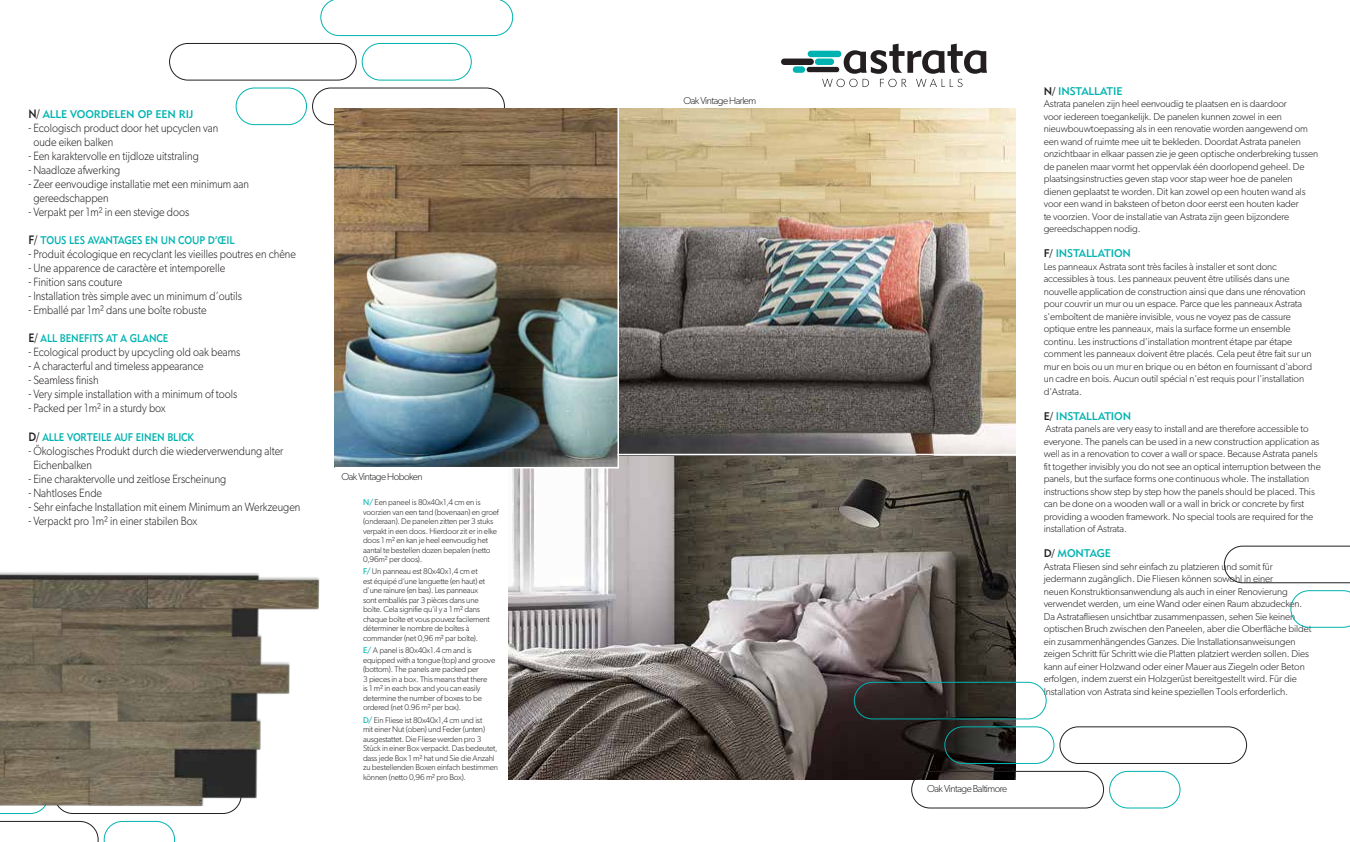
<style>
.page{position:relative;width:1350px;height:842px;background:#fff}
.page>*{position:absolute;margin:0;border:0;box-sizing:border-box;transform-origin:0 0}
.t1{font:300 12px/14px "Gibson";color:#231f20;scale:.9 1}
.t2{font:11px "Geometric 415 BT Medium A";letter-spacing:-.01em;color:#00b3b0;scale:.9 1}
.t3{font:11px "Geometric 415 BT Medium A";letter-spacing:-.01em;color:#00b3b0}
.t4{font:300 10px/12.5px "Gibson";letter-spacing:-.01em;color:#231f20}
.t5{font:300 10px "Gibson";letter-spacing:-.05em;color:#231f20}
.t6{font:300 8.3px/9.5px "Gibson";letter-spacing:-.02em;color:#231f20}
.s1{font-size:12px;color:#231f20}
.s2{font-weight:400;color:#00b3b0}
.s3{color:#231f20}
</style>
<div class="page">
<svg style="left:321px;top:0;width:192px;height:36px"></svg>
<div style="left:169px;top:43px;width:187px;height:37px;border:1px solid #231f20;border-radius:18px"></div>
<div style="left:362px;top:43px;width:109px;height:37px;border:1px solid #00b3b0;border-radius:18px"></div>
<div style="left:312px;top:88px;width:192px;height:37px;border:1px solid #231f20;border-radius:18px"></div>
<div style="left:236px;top:88px;width:70px;height:37px;border:1px solid #00b3b0;border-radius:18px"></div>
<img style="left:508px;top:455px;width:507px;height:325px">
<img style="left:334px;top:109px;width:283px;height:358px">
<img style="left:619px;top:109px;width:396px;height:345px">
<hr style="left:617px;top:87px;width:2px;height:381px;background:#fff">
<div style="left:807px;top:51px;width:34px;height:6px;background:#00b3b0;border-radius:3px"></div>
<div style="left:781px;top:59px;width:32px;height:6px;background:#231f20;border-radius:3px"></div>
<div style="left:815px;top:59px;width:19px;height:6px;background:#00b3b0;border-radius:3px"></div>
<div style="left:806px;top:66px;width:34px;height:7px;background:#231f20;border-radius:3px"></div>
<div style="left:792px;top:66px;width:13px;height:7px;background:#00b3b0;border-radius:3px"></div>
<svg style="left:822px;top:44px;width:164px;height:43px"></svg>
<div style="left:805px;top:66px;width:35px;height:7px;border:1px solid #fff;border-radius:3px"></div>
<hr style="left:334px;top:467px;width:284px;height:1px;background:#fff">
<div style="left:854px;top:682px;width:192px;height:37px;border:1px solid #00b3b0;border-radius:18px"></div>
<div style="left:1059px;top:727px;width:187px;height:36px;border:1px solid #231f20;border-radius:18px"></div>
<div style="left:944px;top:727px;width:109px;height:36px;border:1px solid #00b3b0;border-radius:18px"></div>
<div style="left:911px;top:771px;width:192px;height:37px;border:1px solid #231f20;border-radius:18px"></div>
<div style="left:1109px;top:771px;width:71px;height:37px;border:1px solid #00b3b0;border-radius:18px"></div>
<svg style="left:1224px;top:546px;width:125px;height:37px"></svg>
<svg style="left:1290px;top:591px;width:59px;height:36px"></svg>
<svg style="left:0;top:821px;width:98px;height:21px"></svg>
<svg style="left:104px;top:821px;width:71px;height:21px"></svg>
<img style="left:0;top:572px;width:320px;height:242px">
<p class="t3" style="left:28px;top:107px;width:167px"><span class="s1">N/</span> ALLE VOORDELEN OP EEN RIJ</p>
<p class="t1" style="left:33px;top:121px;width:207px;text-indent:-5px">- Ecologisch product door het upcyclen van oude eiken balken</p>
<p class="t1" style="left:28px;top:149px;width:191px">- Een karaktervolle en tijdloze uitstraling</p>
<p class="t1" style="left:28px;top:163px;width:104px">- Naadloze afwerking</p>
<p class="t1" style="left:33px;top:177px;width:241px;text-indent:-5px">- Zeer eenvoudige installatie met een minimum aan gereedschappen</p>
<p class="t1" style="left:28px;top:205px;width:180px">- Verpakt per 1m² in een stevige doos</p>
<p class="t2" style="left:28px;top:234px;width:231px"><span class="s1">F/</span> TOUS LES AVANTAGES EN UN COUP D’ŒIL</p>
<p class="t1" style="left:28px;top:247px;width:299px">- Produit écologique en recyclant les vieilles poutres en chêne</p>
<p class="t1" style="left:28px;top:261px;width:220px">- Une apparence de caractère et intemporelle</p>
<p class="t1" style="left:28px;top:275px;width:106px">- Finition sans couture</p>
<p class="t1" style="left:28px;top:289px;width:239px">- Installation très simple avec un minimum d’outils</p>
<p class="t1" style="left:28px;top:303px;width:199px">- Emballé par 1m² dans une boîte robuste</p>
<p class="t2" style="left:28px;top:332px;width:157px"><span class="s1">E/</span> ALL BENEFITS AT A GLANCE</p>
<p class="t1" style="left:28px;top:345px;width:237px">- Ecological product by upcycling old oak beams</p>
<p class="t1" style="left:28px;top:359px;width:196px">- A characterful and timeless appearance</p>
<p class="t1" style="left:28px;top:373px;width:80px">- Seamless finish</p>
<p class="t1" style="left:28px;top:387px;width:234px">- Very simple installation with a minimum of tools</p>
<p class="t1" style="left:28px;top:401px;width:154px">- Packed per 1m² in a sturdy box</p>
<p class="t2" style="left:28px;top:430px;width:186px"><span class="s1">D/</span> ALLE VORTEILE AUF EINEN BLICK</p>
<p class="t1" style="left:33px;top:443px;width:279px;text-indent:-5px">- Ökologisches Produkt durch die wiederverwendung alter<br>Eichenbalken</p>
<p class="t1" style="left:28px;top:471px;width:221px">- Eine charaktervolle und zeitlose Erscheinung</p>
<p class="t1" style="left:28px;top:485px;width:83px">- Nahtloses Ende</p>
<p class="t1" style="left:28px;top:499px;width:304px">- Sehr einfache Installation mit einem Minimum an Werkzeugen</p>
<p class="t1" style="left:28px;top:513px;width:189px">- Verpackt pro 1m² in einer stabilen Box</p>
<p class="t5" style="left:341px;top:470px;width:82px">Oak Vintage Hoboken</p>
<p class="t6" style="left:363px;top:497px;width:137px"><span class="s2">N/</span> Een paneel is 80x40x1,4 cm en is voorzien van een tand (bovenaan) en groef (onderaan). De panelen zitten per 3 stuks verpakt in een doos. Hierdoor zit er in elke doos 1 m² en kan je heel eenvoudig het aantal te bestellen dozen bepalen (netto 0,96m² per doos).</p>
<p class="t6" style="left:363px;top:567px;width:128px"><span class="s2">F/</span> Un panneau est 80x40x1,4 cm et<br>est équipé d’une languette (en haut) et d'une rainure (en bas). Les panneaux sont emballés par 3 pièces dans une boîte. Cela signifie qu’il y a 1 m² dans chaque boîte et vous pouvez facilement déterminer le nombre de boîtes à commander (net 0,96 m² par boîte).</p>
<p class="t6" style="left:363px;top:646px;width:134px"><span class="s2">E/</span> A panel is 80x40x1.4 cm and is equipped with a tongue (top) and groove (bottom). The panels are packed per<br>3 pieces in a box. This means that there<br>is 1 m² in each box and you can easily determine the number of boxes to be ordered (net 0.96 m² per box).</p>
<p class="t6" style="left:363px;top:715px;width:137px"><span class="s2">D/</span> Ein Fliese ist 80x40x1,4 cm und ist<br>mit einer Nut (oben) und Feder (unten) ausgestattet. Die Fliese werden pro 3<br>Stück in einer Box verpackt. Das bedeutet, dass jede Box 1 m² hat und Sie die Anzahl zu bestellenden Boxen einfach bestimmen können (netto 0,96 m² pro Box).</p>
<p class="t5" style="left:683px;top:95px;width:74px">Oak Vintage Harlem</p>
<p class="t5" style="left:927px;top:783px;width:82px">Oak Vintage Baltimore</p>
<p class="t3" style="left:1043px;top:84px;width:80px"><span class="s3">N/</span> INSTALLATIE</p>
<p class="t4" style="left:1043px;top:98px;width:276px">Astrata panelen zijn heel eenvoudig te plaatsen en is daardoor<br>voor iedereen toegankelijk. De panelen kunnen zowel in een nieuwbouwtoepassing als in een renovatie worden aangewend om een wand of ruimte mee uit te bekleden. Doordat Astrata panelen onzichtbaar in elkaar passen zie je geen optische onderbreking tussen de panelen maar vormt het oppervlak één doorlopend geheel. De plaatsingsinstructies geven stap voor stap weer hoe de panelen dienen geplaatst te worden. Dit kan zowel op een houten wand als voor een wand in baksteen of beton door eerst een houten kader<br>te voorzien. Voor de installatie van Astrata zijn geen bijzondere gereedschappen nodig.</p>
<p class="t3" style="left:1043px;top:247px;width:89px"><span class="s3">F/</span> INSTALLATION</p>
<p class="t4" style="left:1043px;top:260px;width:270px">Les panneaux Astrata sont très faciles à installer et sont donc accessibles à tous. Les panneaux peuvent être utilisés dans une nouvelle application de construction ainsi que dans une rénovation pour couvrir un mur ou un espace. Parce que les panneaux Astrata s'emboîtent de manière invisible, vous ne voyez pas de cassure optique entre les panneaux, mais la surface forme un ensemble continu. Les instructions d'installation montrent étape par étape comment les panneaux doivent être placés. Cela peut être fait sur un mur en bois ou un mur en brique ou en béton en fournissant d'abord un cadre en bois. Aucun outil spécial n'est requis pour l'installation d'Astrata.</p>
<p class="t3" style="left:1043px;top:409px;width:89px"><span class="s3">E/</span> INSTALLATION</p>
<p class="t4" style="left:1043px;top:423px;width:278px">Astrata panels are very easy to install and are therefore accessible to everyone. The panels can be used in a new construction application as well as in a renovation to cover a wall or space. Because Astrata panels fit together invisibly you do not see an optical interruption between the panels, but the surface forms one continuous whole. The installation instructions show step by step how the panels should be placed. This can be done on a wooden wall or a wall in brick or concrete by first providing a wooden framework. No special tools are required for the installation of Astrata.</p>
<p class="t3" style="left:1043px;top:547px;width:69px"><span class="s3">D/</span> MONTAGE</p>
<p class="t4" style="left:1043px;top:560px;width:269px">Astrata Fliesen sind sehr einfach zu platzieren und somit für jedermann zugänglich. Die Fliesen können sowohl in einer<br>neuen Konstruktionsanwendung als auch in einer Renovierung verwendet werden, um eine Wand oder einen Raum abzudecken.<br>Da Astratafliesen unsichtbar zusammenpassen, sehen Sie keinen optischen Bruch zwischen den Paneelen, aber die Oberfläche bildet ein zusammenhängendes Ganzes. Die Installationsanweisungen zeigen Schritt für Schritt wie die Platten platziert werden sollen. Dies kann auf einer Holzwand oder einer Mauer aus Ziegeln oder Beton erfolgen, indem zuerst ein Holzgerüst bereitgestellt wird. Für die Installation von Astrata sind keine speziellen Tools erforderlich.</p>
</div>
